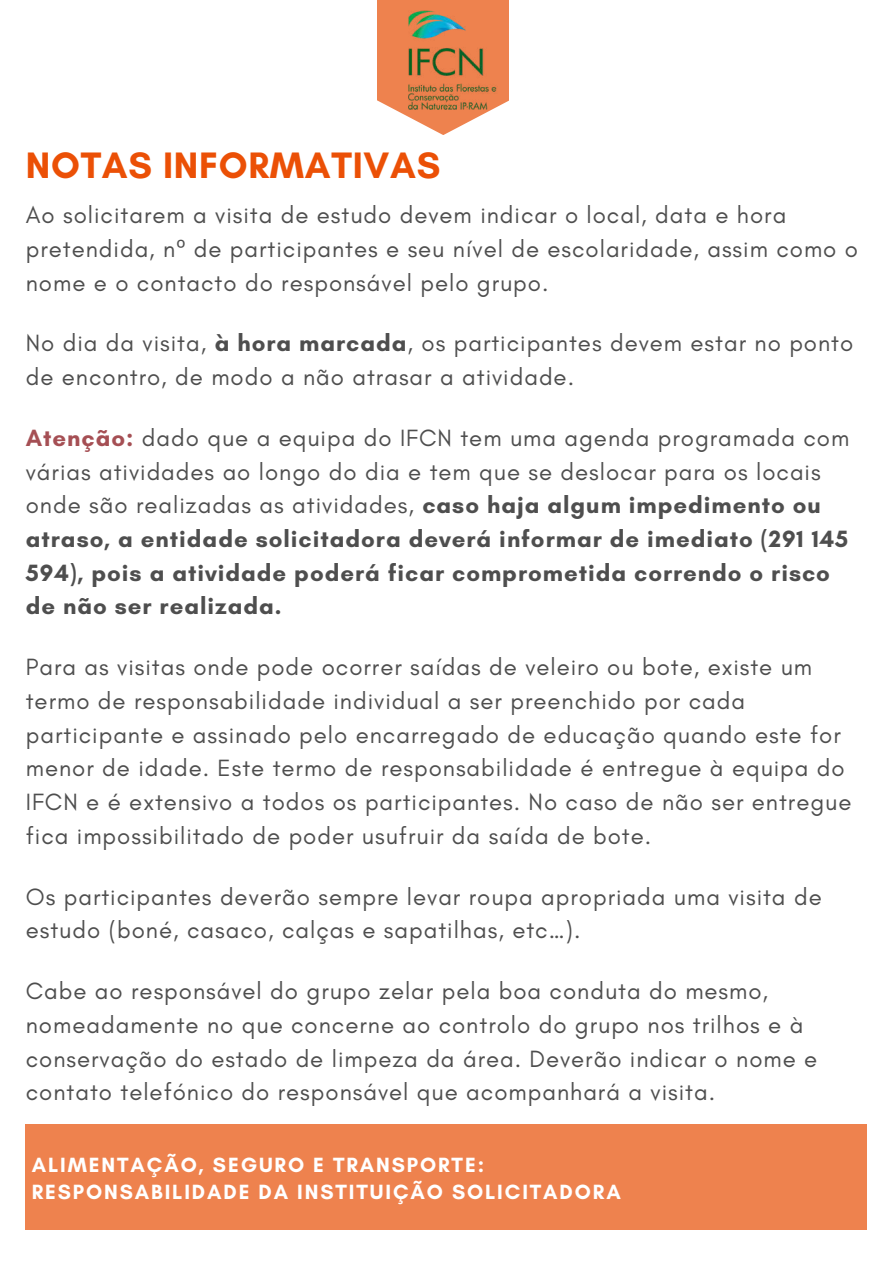
<style>
.page{position:relative;width:893px;height:1264px;background:#fff}
.page>*{position:absolute;margin:0;border:0;box-sizing:border-box;transform-origin:0 0}
.t1{font:700 37.5px "Glacial Indifference";letter-spacing:.02em;color:#eb5006}
.t2{font:24px/33.8px "Glacial Indifference";letter-spacing:.04em;color:#222}
.t3{font:700 24px/33.8px "Glacial Indifference";letter-spacing:.04em;color:#222}
.t4{font:700 21px/27px "Glacial Indifference";letter-spacing:.09em;color:#fff}
.s1{font-family:"Noto Sans"}
.s2{font-weight:700}
.s3{color:#8f242a}
.s4{font-weight:400}
</style>
<div class="page">
<div style="left:26px;top:1124px;width:841px;height:105px;background:#ee824e"></div>
<img style="left:377px;top:0;width:132px;height:135px">
<h1 class="t1" style="left:26px;top:143px;width:416px">NOTAS INFORMATIVAS</h1>
<p class="t2" style="left:26px;top:198px;width:833px">Ao solicitarem a visita de estudo devem indicar o local, data e hora pretendida, n<span class="s1">º</span> de participantes e seu nível de escolaridade, assim como o nome e o contacto do responsável pelo grupo.</p>
<p class="t2" style="left:26px;top:326px;width:829px">No dia da visita, <span class="s2">à hora marcada</span>, os participantes devem estar no ponto de encontro, de modo a não atrasar a atividade.</p>
<p class="t3" style="left:26px;top:420px;width:825px"><span class="s3">Atenção:</span> <span class="s4">dado que a equipa do IFCN tem uma agenda programada com várias atividades ao longo do dia e tem que se deslocar para os locais onde são realizadas as atividades,</span> caso haja algum impedimento ou atraso, a entidade solicitadora deverá informar de imediato (291 145<br>594), pois a atividade poderá ficar comprometida correndo o risco de não ser realizada.</p>
<p class="t2" style="left:26px;top:650px;width:827px">Para as visitas onde pode ocorrer saídas de veleiro ou bote, existe um termo de responsabilidade individual a ser preenchido por cada participante e assinado pelo encarregado de educação quando este for menor de idade. Este termo de responsabilidade é entregue à equipa do IFCN e é extensivo a todos os participantes. No caso de não ser entregue fica impossibilitado de poder usufruir da saída de bote.</p>
<p class="t2" style="left:26px;top:879px;width:797px">Os participantes deverão sempre levar roupa apropriada uma visita de estudo (boné, casaco, calças e sapatilhas, etc…).</p>
<p class="t2" style="left:26px;top:973px;width:793px">Cabe ao responsável do grupo zelar pela boa conduta do mesmo, nomeadamente no que concerne ao controlo do grupo nos trilhos e à conservação do estado de limpeza da área. Deverão indicar o nome e contato telefónico do responsável que acompanhará a visita.</p>
<p class="t4" style="left:32px;top:1151px;width:590px">ALIMENTAÇÃO, SEGURO E TRANSPORTE:<br>RESPONSABILIDADE DA INSTITUIÇÃO SOLICITADORA</p>
</div>
